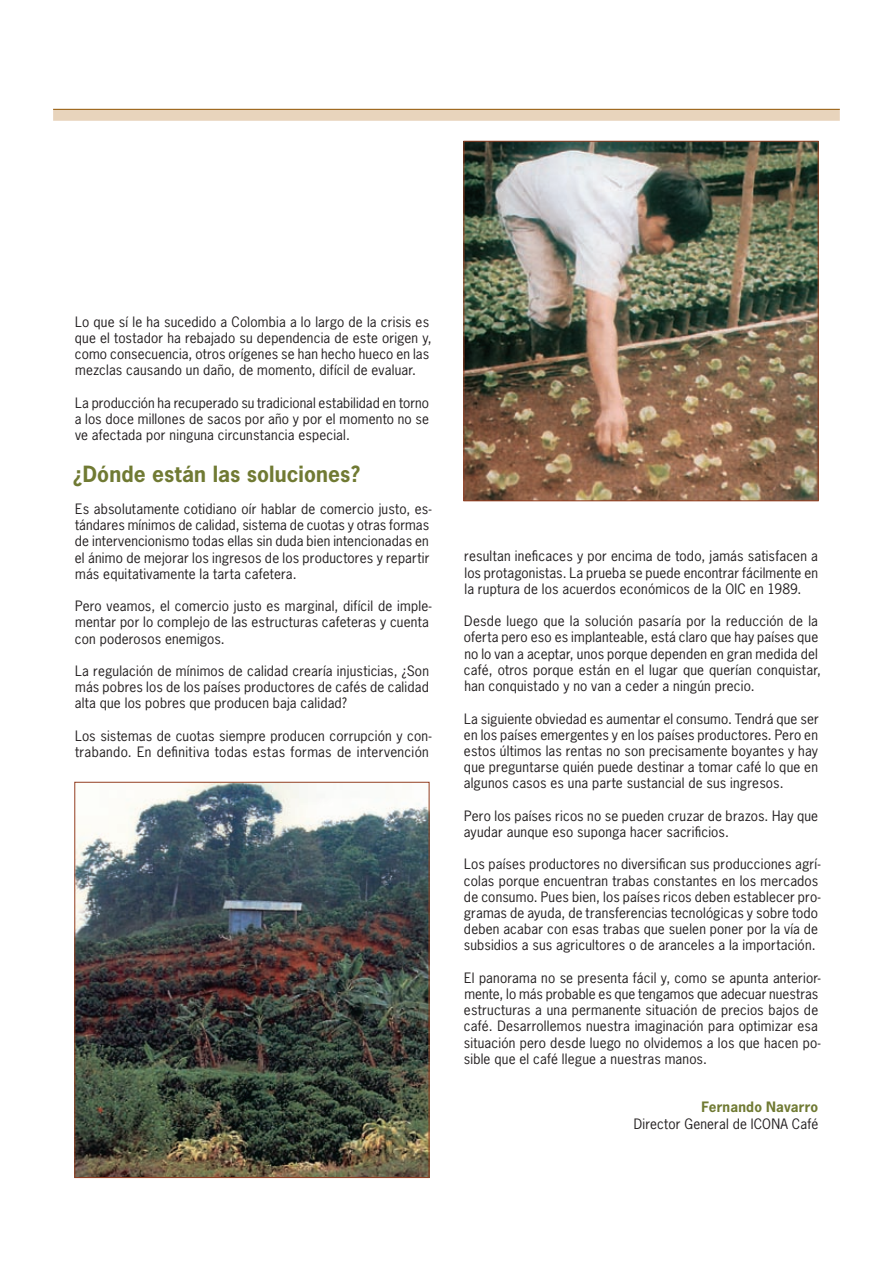
<style>
.page{position:relative;width:893px;height:1263px;background:#fff}
.page>*{position:absolute;margin:0;border:0;box-sizing:border-box;transform-origin:0 0}
.Parrafo{font:700 21px "News Gothic";letter-spacing:.005em;color:#707a33}
.t1{font:13.5px/16.2px "News Gothic";letter-spacing:.015em;color:#231f20}
.t2{font:700 13.5px "News Gothic";letter-spacing:.015em;color:#707a33}
</style>
<div class="page">
<div style="left:53px;top:109px;width:787px;height:12px;background:#e8d4bc"></div>
<hr style="left:53px;top:109px;width:787px;height:1px;background:#965c0d">
<img style="left:76px;top:784px;width:351px;height:392px">
<div style="left:74px;top:782px;width:355px;height:396px;border:1px solid #933e21"></div>
<img style="left:465px;top:143px;width:352px;height:356px">
<div style="left:463px;top:141px;width:356px;height:360px;border:1px solid #933e21"></div>
<p class="t1" style="left:75px;top:313px;width:358px">Lo que sí le ha sucedido a Colombia a lo largo de la crisis es que el tostador ha rebajado su dependencia de este origen y, como consecuencia, otros orígenes se han hecho hueco en las mezclas causando un daño, de momento, difícil de evaluar.</p>
<p class="t1" style="left:75px;top:394px;width:356px;text-align:justify">La producción ha recuperado su tradicional estabilidad en torno a los doce millones de sacos por año y por el momento no se ve afectada por ninguna circunstancia especial.</p>
<p class="Parrafo" style="left:73px;top:460px;width:288px">¿Dónde están las soluciones?</p>
<p class="t1" style="left:75px;top:501px;width:358px">Es absolutamente cotidiano oír hablar de comercio justo, es&shy;tándares mínimos de calidad, sistema de cuotas y otras formas de intervencionismo todas ellas sin duda bien intencionadas en el ánimo de mejorar los ingresos de los productores y repartir más equitativamente la tarta cafetera.</p>
<p class="t1" style="left:75px;top:598px;width:358px">Pero veamos, el comercio justo es marginal, difícil de imple&shy;mentar por lo complejo de las estructuras cafeteras y cuenta con poderosos enemigos.</p>
<p class="t1" style="left:75px;top:663px;width:356px;text-align:justify">La regulación de mínimos de calidad crearía injusticias, ¿Son más pobres los de los países productores de cafés de calidad alta que los pobres que producen baja calidad?</p>
<p class="t1" style="left:75px;top:727px;width:358px">Los sistemas de cuotas siempre producen corrupción y con&shy;trabando. En definitiva todas estas formas de intervención</p>
<p class="t1" style="left:464px;top:548px;width:355px;text-align:justify">resultan ineficaces y por encima de todo, jamás satisfacen a los protagonistas. La prueba se puede encontrar fácilmente en la ruptura de los acuerdos económicos de la OIC en 1989.</p>
<p class="t1" style="left:464px;top:613px;width:359px">Desde luego que la solución pasaría por la reducción de la oferta pero eso es implanteable, está claro que hay países que no lo van a aceptar, unos porque dependen en gran medida del café, otros porque están en el lugar que querían conquistar, han conquistado y no van a ceder a ningún precio.</p>
<p class="t1" style="left:464px;top:710px;width:356px;text-align:justify">La siguiente obviedad es aumentar el consumo. Tendrá que ser en los países emergentes y en los países productores. Pero en estos últimos las rentas no son precisamente boyantes y hay que preguntarse quién puede destinar a tomar café lo que en algunos casos es una parte sustancial de sus ingresos.</p>
<p class="t1" style="left:464px;top:807px;width:356px">Pero los países ricos no se pueden cruzar de brazos. Hay que ayudar aunque eso suponga hacer sacrificios.</p>
<p class="t1" style="left:464px;top:856px;width:358px">Los países productores no diversifican sus producciones agrí&shy;colas porque encuentran trabas constantes en los mercados de consumo. Pues bien, los países ricos deben establecer pro&shy;gramas de ayuda, de transferencias tecnológicas y sobre todo deben acabar con esas trabas que suelen poner por la vía de subsidios a sus agricultores o de aranceles a la importación.</p>
<p class="t1" style="left:464px;top:969px;width:358px">El panorama no se presenta fácil y, como se apunta anterior&shy;mente, lo más probable es que tengamos que adecuar nuestras estructuras a una permanente situación de precios bajos de café. Desarrollemos nuestra imaginación para optimizar esa situación pero desde luego no olvidemos a los que hacen po&shy;sible que el café llegue a nuestras manos.</p>
<p class="t2" style="left:701px;top:1098px;width:118px">Fernando Navarro</p>
<p class="t1" style="left:634px;top:1115px;width:186px">Director General de ICONA Café</p>
</div>
